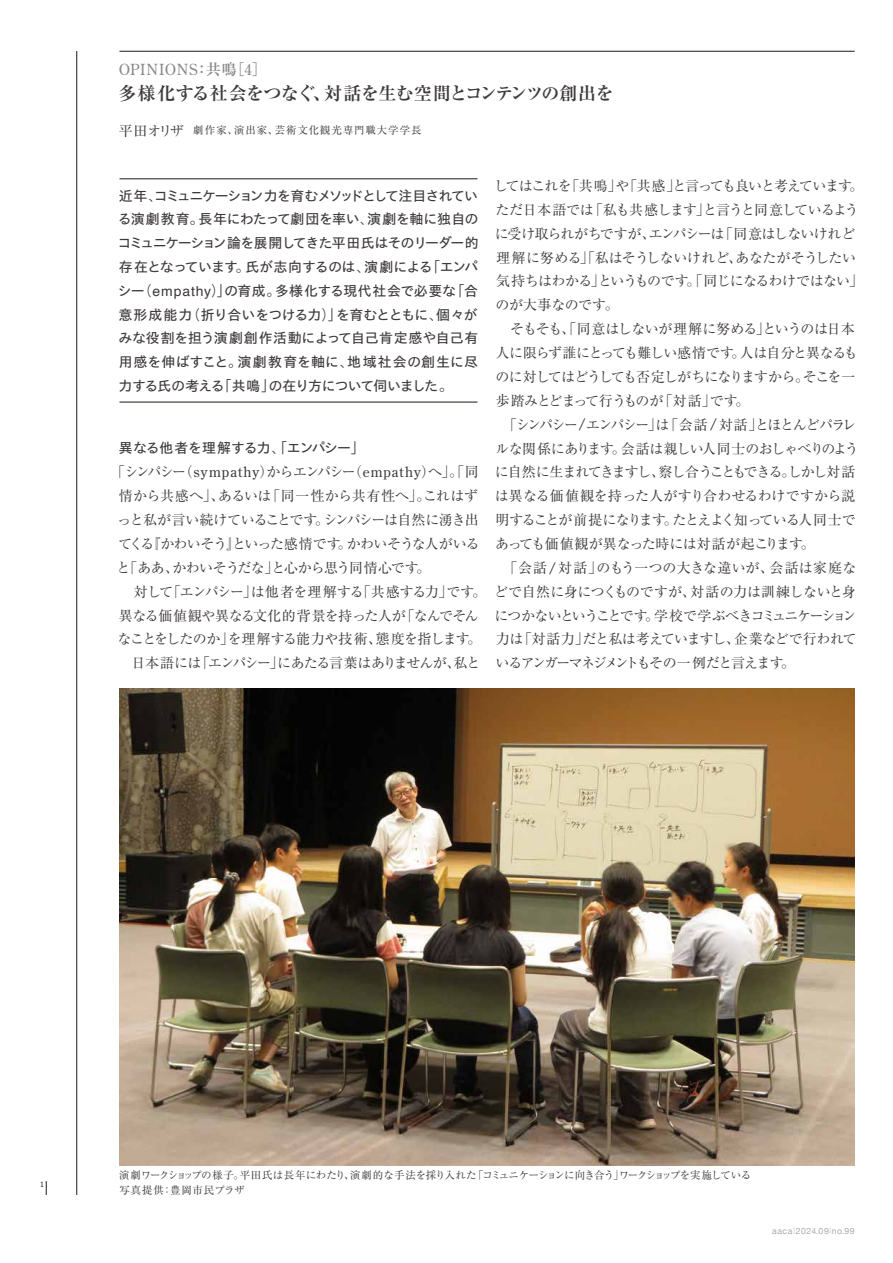
<style>
.page{position:relative;width:893px;height:1263px;background:#fff}
.page>*{position:absolute;margin:0;border:0;box-sizing:border-box;transform-origin:0 0}
.t1{font:700 18px "Ryumin Pro";letter-spacing:-.03em;color:#3e3a39}
.t2{font:15.3px "Century Old Style Std";letter-spacing:.035em;color:#898989}
.t3{font:13.95px/23.9px "Ryumin Pro";letter-spacing:-.045em;color:#3e3a39}
.t4{font:500 13.95px/23.9px "TB Go Std";letter-spacing:-.02em;color:#3e3a39;text-align:justify}
.t5{font:500 13.95px "TB Go Std";letter-spacing:-.055em;color:#3e3a39}
.t6{font:10.5px/15px "Ryumin Pro";letter-spacing:-.045em;color:#3e3a39}
.t7{font:10.5px "Ryumin Pro";letter-spacing:.095em;color:#3e3a39}
.t8{font:8.7px "Helvetica Neue";letter-spacing:.065em;color:#aaabab}
.t9{font:7.5px "Century Old Style Std";color:#221815}
.s1{font-family:"Ryumin Pro";font-weight:700}
.s2{font-size:13.95px}
.s3{font-family:"Gothic BBB Pro"}
.s4{font-family:"Helvetica";font-weight:400}
.s5{font-family:"Century Old Style Std"}
</style>
<div class="page">
<hr style="left:119px;top:51px;width:736px;height:1px;background:#221815">
<hr style="left:76px;top:51px;width:1px;height:1144px;background:#221815">
<svg style="left:46px;top:1181px;width:1px;height:14px"></svg>
<img style="left:119px;top:688px;width:736px;height:477px">
<hr style="left:119px;top:179px;width:358px;height:1px;background:#221815">
<hr style="left:119px;top:402px;width:358px;height:1px;background:#221815">
<p class="t2" style="left:119px;top:59px;width:150px">OPINIONS<span class="s1">：共鳴［</span>4<span class="s1">］</span></p>
<p class="t1" style="left:119px;top:79px;width:496px">多様化する社会をつなぐ、対話を生む空間とコンテンツの創出を</p>
<p class="t7" style="left:119px;top:122px;width:304px"><span class="s2">平田オリザ</span> 劇作家、演出家、芸術文化観光専門職大学学長</p>
<p class="t4" style="left:118px;top:183px;width:363px">近年<span class="s3">、</span>コミュニケーション力を育むメソッドとして注目されている演劇教育<span class="s3">。</span>長年にわたって劇団を率い<span class="s3">、</span>演劇を軸に独自のコミュニケーション論を展開してきた平田氏はそのリーダー的存在となっています<span class="s3">。</span>氏が志向するのは<span class="s3">、</span>演劇による<span class="s3">「</span>エンパシー<span class="s3">（</span><span class="s4">empathy</span><span class="s3">）」</span>の育成<span class="s3">。</span>多様化する現代社会で必要な<span class="s3">「</span>合意形成能力<span class="s3">（</span>折り合いをつける力<span class="s3">）」</span>を育むとともに<span class="s3">、</span>個々がみな役割を担う演劇創作活動によって自己肯定感や自己有用感を伸ばすこと<span class="s3">。</span>演劇教育を軸に<span class="s3">、</span>地域社会の創生に尽力する氏の考える<span class="s3">「</span>共鳴<span class="s3">」</span>の在り方について伺いました<span class="s3">。</span></p>
<p class="t5" style="left:119px;top:437px;width:247px">異なる他者を理解する力<span class="s3">、「</span>エンパシー<span class="s3">」</span></p>
<p class="t3" style="left:117px;top:459px;width:371px;text-indent:-5px">「シンパシー（<span class="s5">sympathy</span>）からエンパシー（<span class="s5">empathy</span>）へ」。「同情から共感へ」、あるいは「同一性から共有性へ」。これはずっと私が言い続けていることです。シンパシーは自然に湧き出てくる『かわいそう』といった感情です。かわいそうな人がいると「ああ、かわいそうだな」と心から思う同情心です。<br>　対して「エンパシー」は他者を理解する「共感する力」です。異なる価値観や異なる文化的背景を持った人が「なんでそんなことをしたのか」を理解する能力や技術、態度を指します。　日本語には「エンパシー」にあたる言葉はありませんが、私と</p>
<p class="t3" style="left:494px;top:173px;width:371px">してはこれを「共鳴」や「共感」と言っても良いと考えています。ただ日本語では「私も共感します」と言うと同意しているように受け取られがちですが、エンパシーは「同意はしないけれど理解に努める」「私はそうしないけれど、あなたがそうしたい気持ちはわかる」というものです。「同じになるわけではない」のが大事なのです。<br>　そもそも、「同意はしないが理解に努める」というのは日本人に限らず誰にとっても難しい感情です。人は自分と異なるものに対してはどうしても否定しがちになりますから。そこを一歩踏みとどまって行うものが「対話」です。<br>　「シンパシー<span class="s5">/</span>エンパシー」は「会話 <span class="s5">/</span> 対話」とほとんどパラレルな関係にあります。会話は親しい人同士のおしゃべりのように自然に生まれてきますし、察し合うこともできる。しかし対話は異なる価値観を持った人がすり合わせるわけですから説明することが前提になります。たとえよく知っている人同士であっても価値観が異なった時には対話が起こります。<br>　「会話<span class="s5">/</span>対話」のもう一つの大きな違いが、会話は家庭などで自然に身につくものですが、対話の力は訓練しないと身につかないということです。学校で学ぶべきコミュニケーション力は「対話力」だと私は考えていますし、企業などで行われているアンガーマネジメントもその一例だと言えます。</p>
<p class="t9" style="left:40px;top:1180px;width:5px">1</p>
<p class="t6" style="left:119px;top:1167px;width:633px">演劇ワークショップの様子。平田氏は長年にわたり、演劇的な手法を採り入れた「コミュニケーションに向き合う」ワークショップを実施している写真提供：豊岡市民プラザ</p>
<p class="t8" style="left:772px;top:1225px;width:84px">aaca l 2024.09l no.99</p>
</div>
